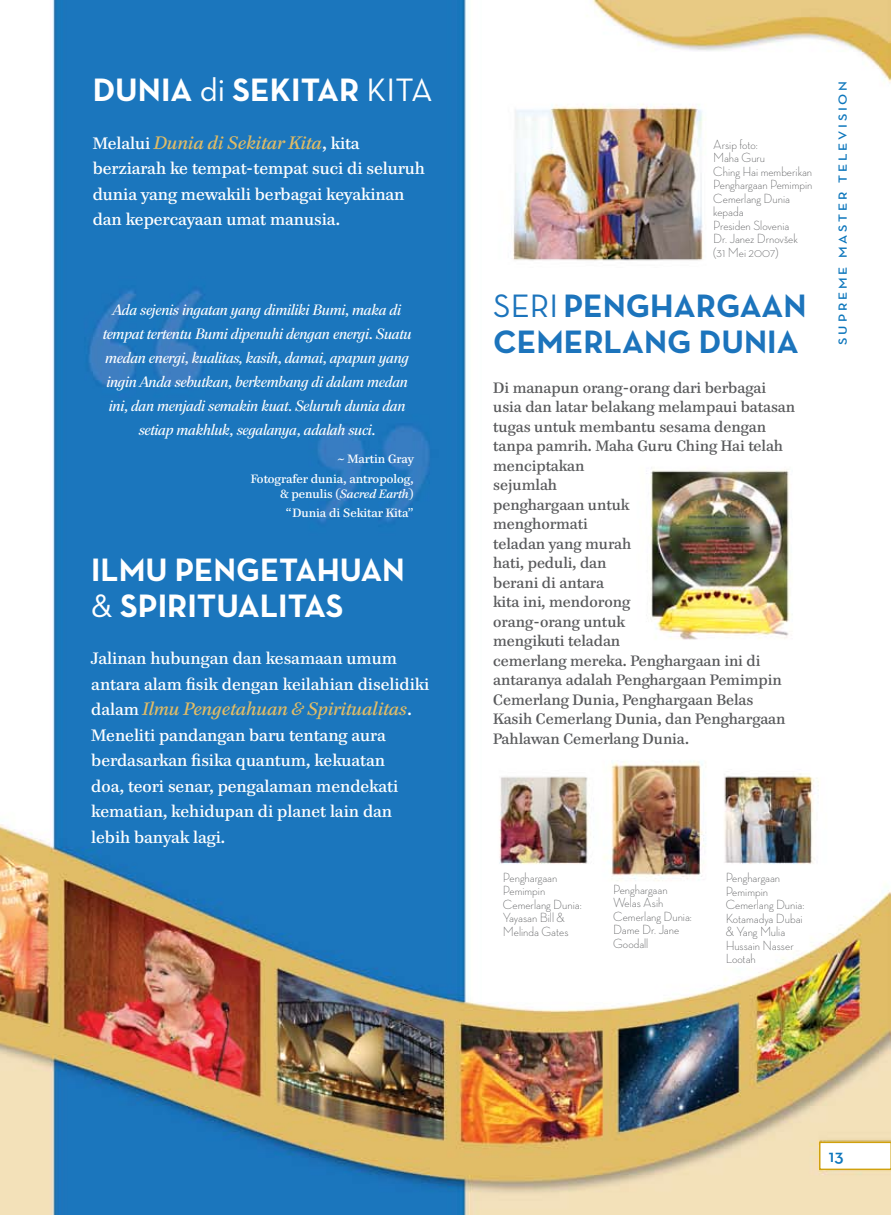
<style>
.page{position:relative;width:891px;height:1215px;background:#fff}
.page>*{position:absolute;margin:0;border:0;box-sizing:border-box;transform-origin:0 0}
.t1{font:700 33px/36px "Neutra Text";color:#fff}
.t2{font:700 33px/36px "Neutra Text";color:#1c74bc}
.t3{font:italic 18px "Paperback 12";color:#e0bc66}
.t4{font:600 18px "Neutra Text";color:#0c76bc}
.t5{font:16.5px/25.5px "Paperback 12";color:#fff}
.t6{font:15px/19.5px "Paperback 12";color:#58595b}
.t7{font:italic 15px/24px "Paperback 48";color:#fff;text-align:center}
.t8{font:300 13.5px/13.5px "Neutra Disp";color:#58595b}
.t9{font:12px/19.8px "Paperback 12";color:#fff;text-align:right}
.t10{font:600 12px "Neutra Text";letter-spacing:.2em;color:#0c76bc;scale:1.16 1}
.s1{font-weight:400}
.s2{font-style:normal;font-size:16.5px;color:#fff}
.s3{font-style:italic}
</style>
<div class="page">
<img style="left:0;top:0;width:891px;height:1215px">
<img style="left:651px;top:477px;width:138px;height:143px;border-radius:12px">
<svg style="left:819px;top:1142px;width:72px;height:28px"></svg>
<h1 class="t1" style="left:93px;top:71px;width:342px">DUNIA <span class="s1">di</span> SEKITAR <span class="s1">KITA</span></h1>
<p class="t3" style="left:93px;top:131px;width:268px"><span class="s2">Melalui</span> Dunia di Sekitar Kita<span class="s2">, kita</span></p>
<p class="t5" style="left:93px;top:155px;width:334px">berziarah ke tempat-tempat suci di seluruh dunia yang mewakili berbagai keyakinan dan kepercayaan umat manusia.</p>
<p class="t7" style="left:103px;top:297px;width:310px">Ada sejenis ingatan yang dimiliki Bumi, maka di tempat tertentu Bumi dipenuhi dengan energi. Suatu medan energi, kualitas, kasih, damai, apapun yang ingin Anda sebutkan, berkembang di dalam medan ini, dan menjadi semakin kuat. Seluruh dunia dan setiap makhluk, segalanya, adalah suci.</p>
<p class="t9" style="left:251px;top:449px;width:164px">~ Martin Gray<br>Fotografer dunia, antropolog,</p>
<p class="t9" style="left:281px;top:483px;width:135px;text-align:center">&amp; penulis (<span class="s3">Sacred Earth</span>) “Dunia di Sekitar Kita”</p>
<h1 class="t1" style="left:91px;top:551px;width:315px">ILMU PENGETAHUAN <span class="s1">&amp;</span> SPIRITUALITAS</h1>
<p class="t5" style="left:91px;top:646px;width:339px">Jalinan hubungan dan kesamaan umum antara alam fisik dengan keilahian diselidiki</p>
<p class="t3" style="left:91px;top:698px;width:322px"><span class="s2">dalam</span> Ilmu Pengetahuan &amp; Spiritualitas<span class="s2">.</span></p>
<p class="t5" style="left:91px;top:722px;width:309px">Meneliti pandangan baru tentang aura berdasarkan fisika quantum, kekuatan doa, teori senar, pengalaman mendekati kematian, kehidupan di planet lain dan lebih banyak lagi.</p>
<p class="t8" style="left:713px;top:138px;width:101px">Arsip foto:<br>Maha Guru<br>Ching Hai memberikan<br>Penghargaan Pemimpin<br>Cemerlang Dunia kepada<br>Presiden Slovenia<br>Dr. Janez Drnovšek (31 Mei 2007)</p>
<h1 class="t2" style="left:493px;top:287px;width:315px"><span class="s1">SERI</span> PENGHARGAAN<br>CEMERLANG DUNIA</h1>
<p class="t6" style="left:493px;top:378px;width:303px">Di manapun orang-orang dari berbagai usia dan latar belakang melampaui batasan tugas untuk membantu sesama dengan tanpa pamrih. Maha Guru Ching Hai telah menciptakan<br>sejumlah<br>penghargaan untuk<br>menghormati<br>teladan yang murah<br>hati, peduli, dan<br>berani di antara<br>kita ini, mendorong<br>orang-orang untuk<br>mengikuti teladan<br>cemerlang mereka. Penghargaan ini di antaranya adalah Penghargaan Pemimpin<br>Cemerlang Dunia, Penghargaan Belas<br>Kasih Cemerlang Dunia, dan Penghargaan<br>Pahlawan Cemerlang Dunia.</p>
<p class="t10" style="left:835px;top:345px;width:229px;rotate:-90deg">SUPREME MASTER TELEVISION</p>
<p class="t8" style="left:503px;top:870px;width:80px">Penghargaan<br>Pemimpin<br>Cemerlang Dunia:<br>Yayasan Bill &amp;<br>Melinda Gates</p>
<p class="t8" style="left:613px;top:882px;width:80px">Penghargaan<br>Welas Asih<br>Cemerlang Dunia:<br>Dame Dr. Jane<br>Goodall</p>
<p class="t8" style="left:726px;top:871px;width:80px">Penghargaan<br>Pemimpin<br>Cemerlang Dunia:<br>Kotamadya Dubai &amp; Yang Mulia<br>Hussain Nasser<br>Lootah</p>
<p class="t4" style="left:829px;top:1144px;width:8px">13</p>
</div>
